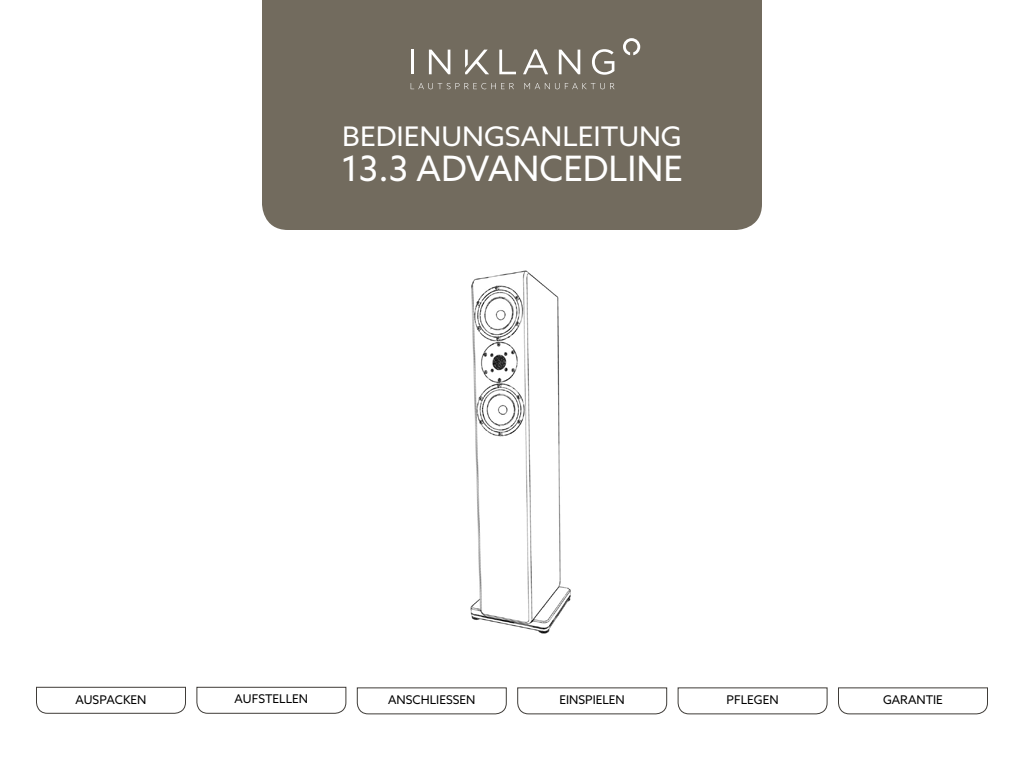
<style>
.page{position:relative;width:1024px;height:768px;background:#fff}
.page>*{position:absolute;margin:0;border:0;box-sizing:border-box;transform-origin:0 0}
.t1{font:35px "Azo Web";color:#fff}
.t2{font:27px "Azo Web";color:#fff;scale:1.05 1}
.t3{font:12px "Azo Web";color:#000}
</style>
<div class="page">
<div style="left:262px;top:0;width:500px;height:230px;background:#726b5e"></div>
<hr style="left:411px;top:50px;width:2px;height:24px;background:#fff">
<svg style="left:499px;top:50px;width:17px;height:24px"></svg>
<svg style="left:523px;top:49px;width:25px;height:25px"></svg>
<svg style="left:592px;top:49px;width:22px;height:26px"></svg>
<svg style="left:465px;top:50px;width:24px;height:24px"></svg>
<svg style="left:559px;top:50px;width:21px;height:24px"></svg>
<svg style="left:429px;top:50px;width:21px;height:24px"></svg>
<svg style="left:623px;top:38px;width:17px;height:17px"></svg>
<svg style="left:411px;top:83px;width:103px;height:6px"></svg>
<svg style="left:524px;top:83px;width:91px;height:6px"></svg>
<img style="left:470px;top:270px;width:101px;height:364px">
<svg style="left:356px;top:687px;width:151px;height:28px"></svg>
<svg style="left:517px;top:687px;width:151px;height:28px"></svg>
<svg style="left:677px;top:687px;width:151px;height:28px"></svg>
<svg style="left:838px;top:687px;width:150px;height:28px"></svg>
<svg style="left:36px;top:686px;width:150px;height:28px"></svg>
<svg style="left:196px;top:686px;width:151px;height:28px"></svg>
<h2 class="t2" style="left:342px;top:119px;width:325px">BEDIENUNGSANLEITUNG</h2>
<h1 class="t1" style="left:341px;top:146px;width:343px">13.3 ADVANCEDLINE</h1>
<p class="t3" style="left:76px;top:692px;width:72px">AUSPACKEN</p>
<p class="t3" style="left:235px;top:691px;width:75px">AUFSTELLEN</p>
<p class="t3" style="left:388px;top:692px;width:89px">ANSCHLIESSEN</p>
<p class="t3" style="left:560px;top:692px;width:67px">EINSPIELEN</p>
<p class="t3" style="left:727px;top:692px;width:54px">PFLEGEN</p>
<p class="t3" style="left:883px;top:692px;width:61px">GARANTIE</p>
</div>
